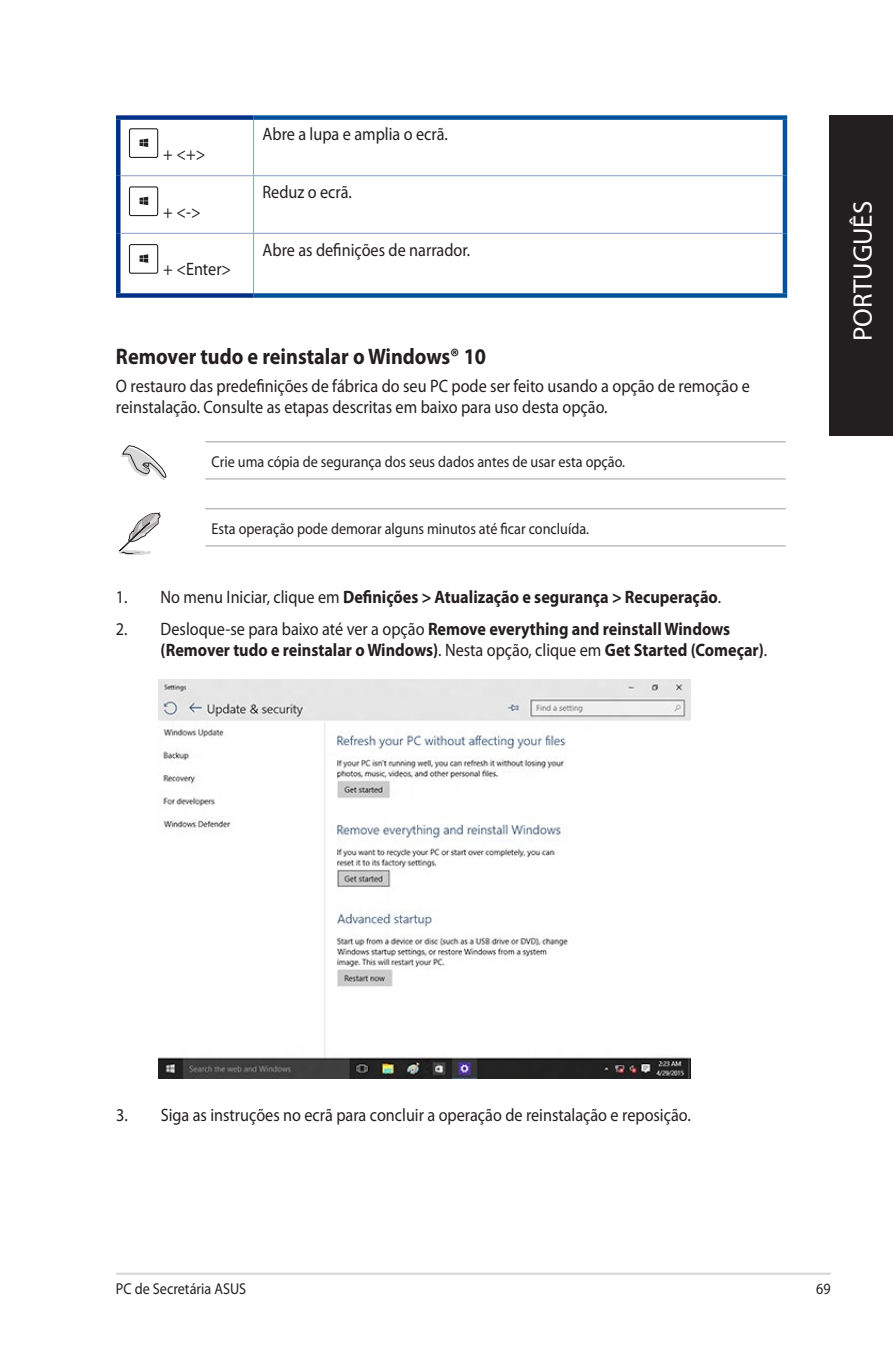
<style>
.page{position:relative;width:893px;height:1346px;background:#fff}
.page>*{position:absolute;margin:0;border:0;box-sizing:border-box;transform-origin:0 0}
.t1{font:27px "Myriad Pro";color:#fff}
.t2{font:700 22.5px "Myriad Pro";color:#231f20;scale:.9 1}
.t3{font:18px/21.6px "Myriad Pro";color:#231f20;scale:.9 1}
.t4{font:700 18px/21.6px "Myriad Pro";color:#231f20;scale:.9 1}
.t5{font:15.75px "Myriad Pro";color:#231f20;scale:.9 1}
.s1{font-weight:400}
</style>
<div class="page">
<hr style="left:116px;top:1272px;width:715px;height:3px;background:#d8d8d8">
<div style="left:829px;top:115px;width:64px;height:320px;background:#231f20"></div>
<svg style="left:121px;top:445px;width:46px;height:35px"></svg>
<svg style="left:118px;top:513px;width:42px;height:42px"></svg>
<hr style="left:205px;top:441px;width:581px;height:1px;background:#a8a9ad">
<hr style="left:205px;top:478px;width:581px;height:1px;background:#a8a9ad">
<hr style="left:205px;top:508px;width:581px;height:1px;background:#a8a9ad">
<hr style="left:205px;top:545px;width:581px;height:1px;background:#a8a9ad">
<img style="left:158px;top:679px;width:532px;height:399px">
<hr style="left:253px;top:120px;width:1px;height:55px;background:#90a3ce">
<div style="left:254px;top:115px;width:533px;height:5px;background:#01529a"></div>
<hr style="left:783px;top:120px;width:4px;height:56px;background:#01529a">
<hr style="left:253px;top:176px;width:1px;height:57px;background:#90a3ce">
<hr style="left:253px;top:175px;width:530px;height:1px;background:#90a3ce">
<hr style="left:783px;top:176px;width:4px;height:57px;background:#01529a">
<hr style="left:253px;top:234px;width:1px;height:59px;background:#90a3ce">
<hr style="left:253px;top:233px;width:530px;height:1px;background:#90a3ce">
<hr style="left:783px;top:233px;width:4px;height:60px;background:#01529a">
<div style="left:254px;top:293px;width:533px;height:5px;background:#01529a"></div>
<div style="left:116px;top:120px;width:5px;height:56px;background:#003186"></div>
<div style="left:116px;top:115px;width:138px;height:5px;background:#003186"></div>
<div style="left:116px;top:176px;width:5px;height:57px;background:#003186"></div>
<hr style="left:121px;top:175px;width:132px;height:1px;background:#9ba5cf">
<div style="left:116px;top:233px;width:5px;height:60px;background:#003186"></div>
<hr style="left:121px;top:233px;width:132px;height:1px;background:#9ba5cf">
<div style="left:116px;top:293px;width:138px;height:5px;background:#003186"></div>
<div style="left:129px;top:128px;width:29px;height:30px;border:1px solid #231f20;border-radius:2px"></div>
<svg style="left:139px;top:139px;width:9px;height:8px"></svg>
<div style="left:129px;top:186px;width:29px;height:30px;border:1px solid #231f20;border-radius:2px"></div>
<svg style="left:139px;top:197px;width:9px;height:8px"></svg>
<div style="left:129px;top:244px;width:29px;height:30px;border:1px solid #231f20;border-radius:2px"></div>
<svg style="left:139px;top:254px;width:9px;height:9px"></svg>
<p class="t3" style="left:163px;top:143px;width:48px">+ &lt;+&gt;</p>
<p class="t3" style="left:163px;top:201px;width:43px">+ &lt;-&gt;</p>
<p class="t3" style="left:163px;top:259px;width:77px">+ &lt;Enter&gt;</p>
<p class="t3" style="left:263px;top:124px;width:207px">Abre a lupa e amplia o ecrã.</p>
<p class="t3" style="left:263px;top:182px;width:101px">Reduz o ecrã.</p>
<p class="t3" style="left:263px;top:239px;width:232px">Abre as definições de narrador.</p>
<p class="t2" style="left:116px;top:344px;width:413px">Remover tudo e reinstalar o Windows® 10</p>
<p class="t3" style="left:116px;top:375px;width:706px">O restauro das predefinições de fábrica do seu PC pode ser feito usando a opção de remoção e reinstalação. Consulte as etapas descritas em baixo para uso desta opção.</p>
<p class="t5" style="left:212px;top:453px;width:461px">Crie uma cópia de segurança dos seus dados antes de usar esta opção.</p>
<p class="t5" style="left:212px;top:520px;width:421px">Esta operação pode demorar alguns minutos até ficar concluída.</p>
<p class="t4" style="left:116px;top:587px;width:674px"><span class="s1">1. No menu Iniciar, clique em</span> Definições &gt; Atualização e segurança &gt; Recuperação<span class="s1">.</span></p>
<p class="t4" style="left:161px;top:618px;width:675px;text-indent:-45px"><span class="s1">2. Desloque-se para baixo até ver a opção</span> Remove everything and reinstall Windows (Remover tudo e reinstalar o Windows)<span class="s1">. Nesta opção, clique em</span> Get Started (Começar)<span class="s1">.</span></p>
<h1 class="t1" style="left:848px;top:341px;width:142px;rotate:-90deg">PORTUGUÊS</h1>
<p class="t3" style="left:116px;top:1104px;width:640px">3. Siga as instruções no ecrã para concluir a operação de reinstalação e reposição.</p>
<p class="t5" style="left:116px;top:1280px;width:146px">PC de Secretária ASUS</p>
<p class="t5" style="left:816px;top:1280px;width:18px">69</p>
</div>
